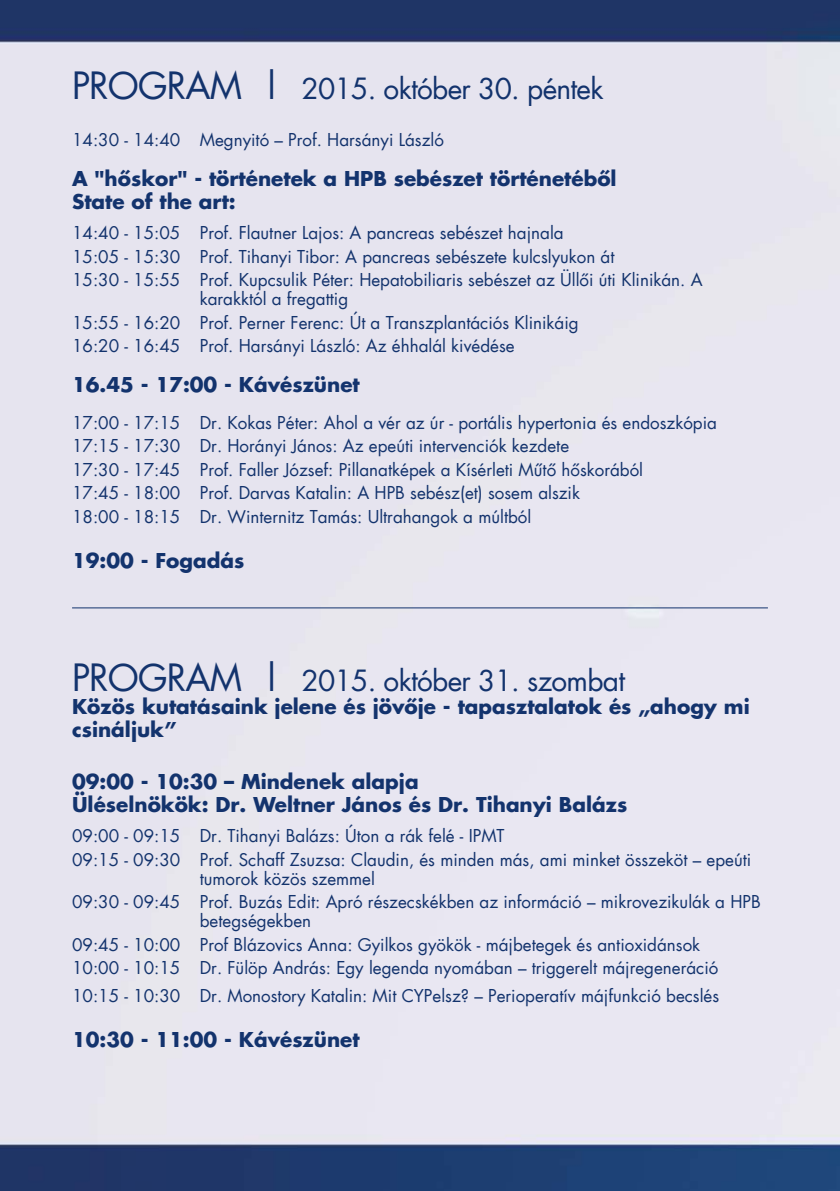
<style>
.page{position:relative;width:840px;height:1191px;background:#fff}
.page>*{position:absolute;margin:0;border:0;box-sizing:border-box;transform-origin:0 0}
.t1{font:28px "H Futura 1";letter-spacing:-.025em;color:#13336d}
.t2{font:700 20px/23px "H Futura 1";color:#13336d}
.t3{font:17px/23.6px "H Futura 1";color:#13336d}
.s1{font-size:36px}
</style>
<div class="page">
<img style="left:0;top:0;width:839px;height:1191px">
<hr style="left:72px;top:607px;width:695px;height:1px;background:#13336d">
<h1 class="t1" style="left:72px;top:69px;width:532px"><span class="s1">PROGRAM |</span> 2015. október 30. péntek</h1>
<p class="t3" style="left:72px;top:128px;width:373px">14:30 - 14:40 Megnyitó – Prof. Harsányi László</p>
<p class="t2" style="left:72px;top:166px;width:545px">A "hőskor" - történetek a HPB sebészet történetéből<br>State of the art:</p>
<p class="t3" style="left:72px;top:221px;width:631px">14:40 - 15:05 Prof. Flautner Lajos: A pancreas sebészet hajnala<br>15:05 - 15:30 Prof. Tihanyi Tibor: A pancreas sebészete kulcslyukon át<br>15:30 - 15:55 Prof. Kupcsulik Péter: Hepatobiliaris sebészet az Üllői úti Klinikán. A</p>
<p class="t3" style="left:72px;top:287px;width:508px;text-indent:128px">karakktól a fregattig<br>15:55 - 16:20 Prof. Perner Ferenc: Út a Transzplantációs Klinikáig<br>16:20 - 16:45 Prof. Harsányi László: Az éhhalál kivédése</p>
<p class="t2" style="left:72px;top:373px;width:289px">16.45 - 17:00 - Kávészünet</p>
<p class="t3" style="left:72px;top:410px;width:646px">17:00 - 17:15 Dr. Kokas Péter: Ahol a vér az úr - portális hypertonia és endoszkópia 17:15 - 17:30 Dr. Horányi János: Az epeúti intervenciók kezdete<br>17:30 - 17:45 Prof. Faller József: Pillanatképek a Kísérleti Műtő hőskorából<br>17:45 - 18:00 Prof. Darvas Katalin: A HPB sebész(et) sosem alszik<br>18:00 - 18:15 Dr. Winternitz Tamás: Ultrahangok a múltból</p>
<p class="t2" style="left:72px;top:549px;width:174px">19:00 - Fogadás</p>
<h1 class="t1" style="left:72px;top:661px;width:554px"><span class="s1">PROGRAM |</span> 2015. október 31. szombat</h1>
<p class="t2" style="left:72px;top:694px;width:678px">Közös kutatásaink jelene és jövője - tapasztalatok és „ahogy mi csináljuk”</p>
<p class="t2" style="left:72px;top:769px;width:556px">09:00 - 10:30 – Mindenek alapja<br>Üléselnökök: Dr. Weltner János és Dr. Tihanyi Balázs</p>
<p class="t3" style="left:72px;top:823px;width:680px">09:00 - 09:15 Dr. Tihanyi Balázs: Úton a rák felé - IPMT<br>09:15 - 09:30 Prof. Schaff Zsuzsa: Claudin, és minden más, ami minket összeköt – epeúti</p>
<p class="t3" style="left:72px;top:866px;width:689px;text-indent:128px">tumorok közös szemmel<br>09:30 - 09:45 Prof. Buzás Edit: Apró részecskékben az információ – mikrovezikulák a HPB</p>
<p class="t3" style="left:72px;top:909px;width:647px;text-indent:128px">betegségekben<br>09:45 - 10:00 Prof Blázovics Anna: Gyilkos gyökök - májbetegek és antioxidánsok<br>10:00 - 10:15 Dr. Fülöp András: Egy legenda nyomában – triggerelt májregeneráció</p>
<p class="t3" style="left:72px;top:983px;width:648px">10:15 - 10:30 Dr. Monostory Katalin: Mit CYPelsz? – Perioperatív májfunkció becslés</p>
<p class="t2" style="left:72px;top:1028px;width:289px">10:30 - 11:00 - Kávészünet</p>
</div>
